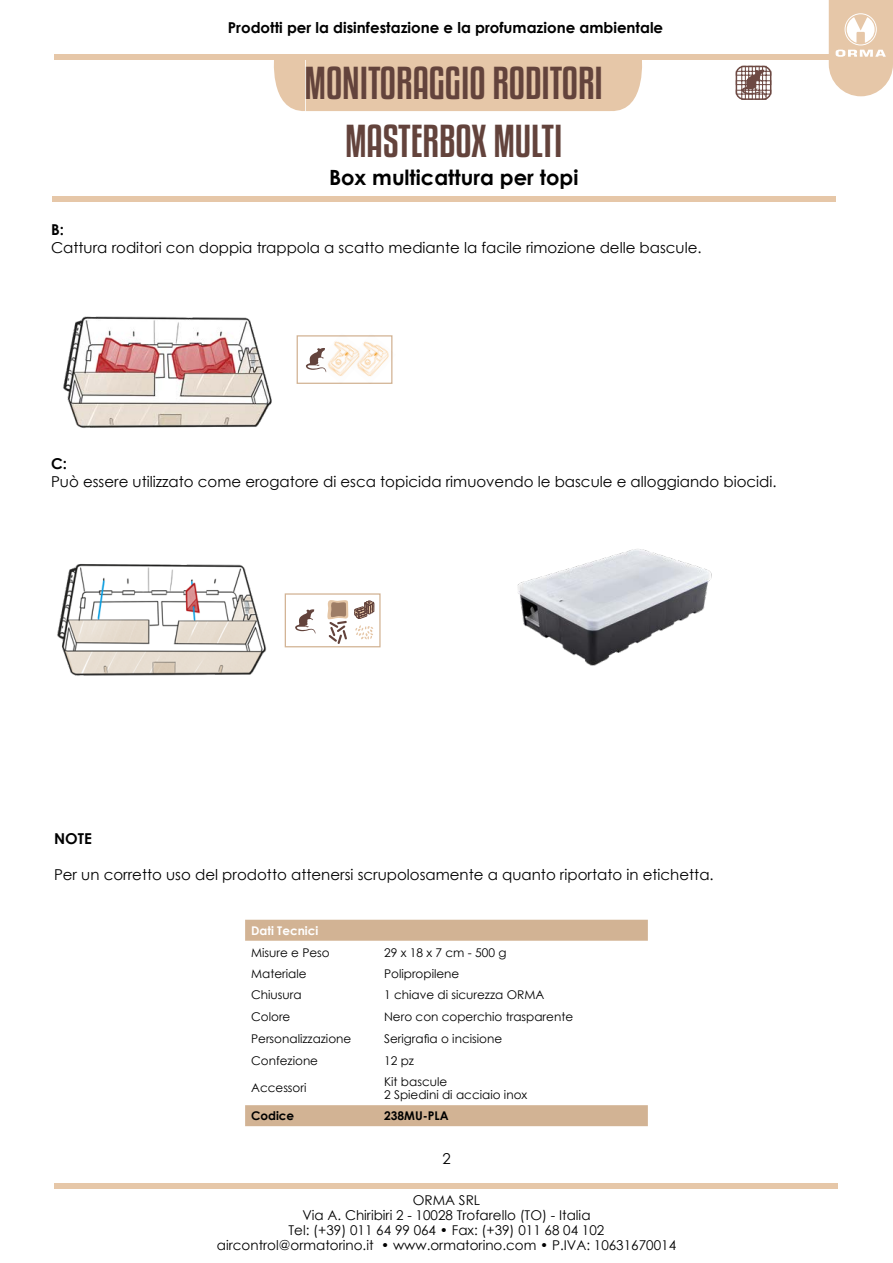
<style>
.page{position:relative;width:893px;height:1263px;background:#fff}
.page>*{position:absolute;margin:0;border:0;box-sizing:border-box;transform-origin:0 0}
.t1{font:40.5px "Kenyan Coffee Rg";color:#63433c}
.t2{font:700 21px "Century Gothic";color:#000}
.t3{font:15px "Century Gothic";color:#000}
.t4{font:700 15px "Century Gothic";color:#000}
.t5{font:13.5px/15px "Century Gothic";color:#000;text-align:center}
.t6{font:12px/13.5px "Century Gothic";color:#000}
.t7{font:700 12px "Century Gothic";color:#000}
.t8{font:700 12px "Century Gothic";color:#fff}
</style>
<div class="page">
<svg style="left:245px;top:920px;width:403px;height:206px"></svg>
<div style="left:273px;top:60px;width:369px;height:51px;background:#e6c7a8"></div>
<div style="left:54px;top:1184px;width:783px;height:5px;background:#e6c7a8"></div>
<div style="left:52px;top:196px;width:784px;height:6px;background:#e6c7a8"></div>
<div style="left:54px;top:54px;width:785px;height:6px;background:#e6c7a8"></div>
<svg style="left:829px;top:0;width:64px;height:96px"></svg>
<svg style="left:743px;top:70px;width:19px;height:25px"></svg>
<div style="left:736px;top:66px;width:35px;height:34px;border:2px solid #6d4943;border-radius:7px"></div>
<div style="left:736px;top:71px;width:35px;height:5px;border:1px solid #6d4943"></div>
<div style="left:736px;top:90px;width:35px;height:4px;border:1px solid #6d4943"></div>
<div style="left:736px;top:80px;width:35px;height:5px;border:1px solid #6d4943"></div>
<div style="left:741px;top:66px;width:5px;height:34px;border:1px solid #6d4943"></div>
<div style="left:762px;top:66px;width:4px;height:34px;border:1px solid #6d4943"></div>
<div style="left:748px;top:66px;width:5px;height:34px;border:1px solid #6d4943"></div>
<div style="left:755px;top:66px;width:5px;height:34px;border:1px solid #6d4943"></div>
<img style="left:517px;top:549px;width:195px;height:117px">
<img style="left:63px;top:316px;width:209px;height:112px">
<img style="left:57px;top:564px;width:210px;height:112px">
<img style="left:326px;top:341px;width:20px;height:35px">
<svg style="left:306px;top:348px;width:20px;height:24px"></svg>
<div style="left:297px;top:335px;width:95px;height:49px;border:1px solid #d2b394"></div>
<img style="left:346px;top:335px;width:47px;height:49px">
<div style="left:285px;top:593px;width:96px;height:54px;border:1px solid #d2b394"></div>
<svg style="left:295px;top:609px;width:20px;height:24px"></svg>
<svg style="left:355px;top:625px;width:18px;height:14px"></svg>
<svg style="left:354px;top:600px;width:20px;height:19px"></svg>
<svg style="left:327px;top:600px;width:21px;height:44px"></svg>
<p class="t4" style="left:228px;top:16px;width:437px">Prodotti per la disinfestazione e la profumazione ambientale</p>
<h1 class="t1" style="left:305px;top:56px;width:300px">MONITORAGGIO RODITORI</h1>
<h1 class="t1" style="left:345px;top:113px;width:219px">MASTERBOX MULTI</h1>
<h2 class="t2" style="left:329px;top:161px;width:251px">Box multicattura per topi</h2>
<p class="t4" style="left:51px;top:218px;width:14px">B:</p>
<p class="t3" style="left:51px;top:237px;width:652px">Cattura roditori con doppia trappola a scatto mediante la facile rimozione delle bascule.</p>
<p class="t4" style="left:51px;top:452px;width:17px">C:</p>
<p class="t3" style="left:51px;top:471px;width:727px">Può essere utilizzato come erogatore di esca topicida rimuovendo le bascule e alloggiando biocidi.</p>
<p class="t4" style="left:54px;top:827px;width:39px">NOTE</p>
<p class="t3" style="left:54px;top:864px;width:661px">Per un corretto uso del prodotto attenersi scrupolosamente a quanto riportato in etichetta.</p>
<p class="t8" style="left:251px;top:921px;width:69px">Dati Tecnici</p>
<p class="t6" style="left:251px;top:945px;width:80px">Misure e Peso</p>
<p class="t6" style="left:384px;top:945px;width:124px">29 x 18 x 7 cm - 500 g</p>
<p class="t6" style="left:251px;top:967px;width:57px">Materiale</p>
<p class="t6" style="left:384px;top:967px;width:77px">Polipropilene</p>
<p class="t6" style="left:251px;top:988px;width:52px">Chiusura</p>
<p class="t6" style="left:384px;top:988px;width:162px">1 chiave di sicurezza ORMA</p>
<p class="t6" style="left:251px;top:1010px;width:41px">Colore</p>
<p class="t6" style="left:384px;top:1010px;width:191px">Nero con coperchio trasparente</p>
<p class="t6" style="left:251px;top:1032px;width:102px">Personalizzazione</p>
<p class="t6" style="left:384px;top:1032px;width:120px">Serigrafia o incisione</p>
<p class="t6" style="left:251px;top:1053px;width:68px">Confezione</p>
<p class="t6" style="left:384px;top:1053px;width:31px">12 pz</p>
<p class="t6" style="left:251px;top:1081px;width:57px">Accessori</p>
<p class="t6" style="left:384px;top:1074px;width:145px">Kit bascule<br>2 Spiedini di acciaio inox</p>
<p class="t7" style="left:251px;top:1107px;width:45px">Codice</p>
<p class="t7" style="left:384px;top:1107px;width:66px">238MU-PLA</p>
<p class="t3" style="left:442px;top:1148px;width:10px">2</p>
<p class="t5" style="left:217px;top:1192px;width:461px">ORMA SRL<br>Via A. Chiribiri 2 - 10028 Trofarello (TO) - Italia<br>Tel: (+39) 011 64 99 064 • Fax: (+39) 011 68 04 102 aircontrol@ormatorino.it • www.ormatorino.com • P.IVA: 10631670014</p>
</div>
